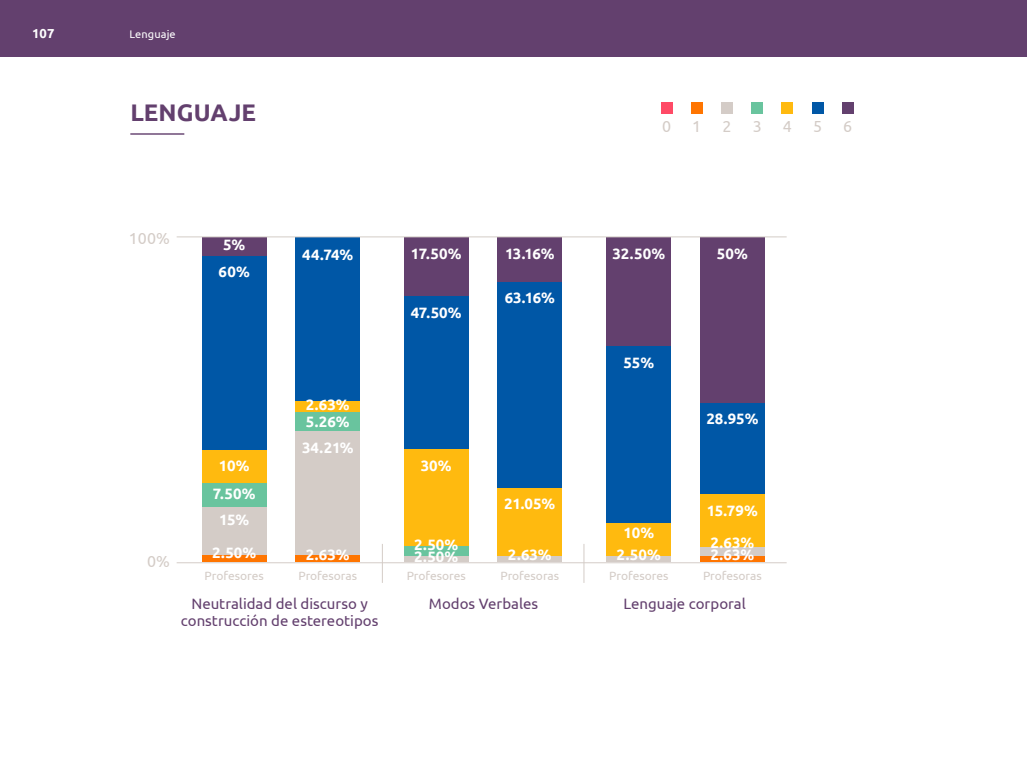
<style>
.page{position:relative;width:1027px;height:768px;background:#fff}
.page>*{position:absolute;margin:0;border:0;box-sizing:border-box;transform-origin:0 0}
.t1{font:700 24px "Ubuntu";letter-spacing:.005em;color:#63406e}
.t2{font:16px "Ubuntu";color:#d4ccc7}
.t3{font:700 15px/31.9px "Ubuntu";letter-spacing:.005em;color:#fff}
.t4{font:15px/17px "Ubuntu";color:#63406e;text-align:center}
.t5{font:700 13px "Ubuntu";color:#fff}
.t6{font:12px "Ubuntu";letter-spacing:-.005em;color:#d4ccc7}
.t7{font:11px "Ubuntu";letter-spacing:.01em;color:#fff}
</style>
<div class="page">
<div style="left:296px;top:554px;width:64px;height:8px;background:#ff7500"></div>
<div style="left:296px;top:431px;width:64px;height:123px;background:#d4ccc7"></div>
<div style="left:296px;top:411px;width:64px;height:20px;background:#69c49e"></div>
<div style="left:296px;top:401px;width:64px;height:10px;background:#ffba0f"></div>
<div style="left:296px;top:237px;width:64px;height:164px;background:#0057a6"></div>
<div style="left:498px;top:556px;width:64px;height:6px;background:#d4ccc7"></div>
<div style="left:498px;top:487px;width:64px;height:69px;background:#ffba0f"></div>
<div style="left:498px;top:282px;width:64px;height:205px;background:#0057a6"></div>
<div style="left:498px;top:237px;width:64px;height:45px;background:#63406e"></div>
<div style="left:700px;top:556px;width:65px;height:6px;background:#ff7500"></div>
<div style="left:700px;top:546px;width:65px;height:10px;background:#d4ccc7"></div>
<div style="left:700px;top:494px;width:65px;height:52px;background:#ffba0f"></div>
<div style="left:700px;top:402px;width:65px;height:92px;background:#0057a6"></div>
<div style="left:700px;top:237px;width:65px;height:165px;background:#63406e"></div>
<div style="left:607px;top:556px;width:64px;height:6px;background:#d4ccc7"></div>
<div style="left:607px;top:523px;width:64px;height:33px;background:#ffba0f"></div>
<div style="left:607px;top:237px;width:64px;height:109px;background:#63406e"></div>
<div style="left:607px;top:346px;width:64px;height:177px;background:#0057a6"></div>
<div style="left:404px;top:556px;width:64px;height:6px;background:#d4ccc7"></div>
<div style="left:404px;top:546px;width:64px;height:10px;background:#69c49e"></div>
<div style="left:404px;top:237px;width:64px;height:59px;background:#63406e"></div>
<div style="left:404px;top:296px;width:64px;height:153px;background:#0057a6"></div>
<div style="left:404px;top:449px;width:64px;height:97px;background:#ffba0f"></div>
<div style="left:202px;top:237px;width:64px;height:19px;background:#63406e"></div>
<div style="left:202px;top:449px;width:64px;height:35px;background:#ffba0f"></div>
<div style="left:202px;top:484px;width:64px;height:23px;background:#69c49e"></div>
<div style="left:202px;top:507px;width:64px;height:49px;background:#d4ccc7"></div>
<div style="left:202px;top:556px;width:64px;height:6px;background:#ff7500"></div>
<div style="left:202px;top:256px;width:64px;height:193px;background:#0057a6"></div>
<hr style="left:177px;top:562px;width:610px;height:1px;background:#d4ccc7">
<hr style="left:177px;top:237px;width:610px;height:1px;background:#d4ccc7">
<hr style="left:382px;top:544px;width:1px;height:39px;background:#d4ccc7">
<hr style="left:584px;top:544px;width:1px;height:39px;background:#d4ccc7">
<div style="left:0;top:0;width:1027px;height:57px;background:#63406e"></div>
<div style="left:661px;top:102px;width:12px;height:12px;background:#ff4a66"></div>
<div style="left:721px;top:102px;width:12px;height:12px;background:#d4ccc7"></div>
<div style="left:691px;top:102px;width:12px;height:12px;background:#ff7500"></div>
<div style="left:751px;top:102px;width:12px;height:12px;background:#69c49e"></div>
<div style="left:781px;top:102px;width:12px;height:12px;background:#ffba0f"></div>
<div style="left:812px;top:102px;width:12px;height:12px;background:#0057a6"></div>
<div style="left:842px;top:102px;width:12px;height:12px;background:#63406e"></div>
<hr style="left:130px;top:133px;width:54px;height:2px;background:#63406e">
<p class="t5" style="left:32px;top:26px;width:24px">107</p>
<p class="t7" style="left:130px;top:27px;width:48px">Lenguaje</p>
<h1 class="t1" style="left:130px;top:98px;width:127px">LENGUAJE</h1>
<p class="t2" style="left:129px;top:228px;width:43px">100%</p>
<p class="t3" style="left:223px;top:229px;width:24px">5%</p>
<p class="t3" style="left:219px;top:256px;width:33px">60%</p>
<p class="t3" style="left:302px;top:239px;width:53px">44.74%</p>
<p class="t3" style="left:411px;top:237px;width:52px">17.50%</p>
<p class="t3" style="left:505px;top:237px;width:51px">13.16%</p>
<p class="t3" style="left:505px;top:282px;width:52px">63.16%</p>
<p class="t3" style="left:306px;top:396px;width:45px;line-height:17.3px">2.63%<br>5.26%</p>
<p class="t3" style="left:302px;top:431px;width:53px">34.21%</p>
<p class="t3" style="left:411px;top:296px;width:53px">47.50%</p>
<p class="t2" style="left:662px;top:116px;width:11px">0</p>
<p class="t2" style="left:692px;top:116px;width:11px">1</p>
<p class="t2" style="left:722px;top:116px;width:11px">2</p>
<p class="t2" style="left:753px;top:116px;width:11px">3</p>
<p class="t2" style="left:783px;top:116px;width:11px">4</p>
<p class="t2" style="left:813px;top:116px;width:11px">5</p>
<p class="t2" style="left:843px;top:116px;width:11px">6</p>
<p class="t3" style="left:612px;top:237px;width:54px">32.50%</p>
<p class="t3" style="left:717px;top:237px;width:33px">50%</p>
<p class="t3" style="left:624px;top:346px;width:32px">55%</p>
<p class="t3" style="left:706px;top:402px;width:54px">28.95%</p>
<p class="t2" style="left:147px;top:551px;width:24px">0%</p>
<p class="t3" style="left:213px;top:451px;width:44px;line-height:28.1px;text-align:center">10%<br>7.50%</p>
<p class="t3" style="left:212px;top:503px;width:46px;line-height:32.9px;text-align:center">15%<br>2.50%</p>
<p class="t4" style="left:181px;top:595px;width:199px">Neutralidad del discurso y construcción de estereotipos</p>
<p class="t4" style="left:429px;top:595px;width:111px">Modos Verbales</p>
<p class="t4" style="left:623px;top:595px;width:124px">Lenguaje corporal</p>
<p class="t3" style="left:421px;top:450px;width:33px">30%</p>
<p class="t3" style="left:504px;top:488px;width:53px">21.05%</p>
<p class="t3" style="left:707px;top:494px;width:53px">15.79%<br>2.63%</p>
<p class="t3" style="left:711px;top:539px;width:45px">2.63%</p>
<p class="t3" style="left:624px;top:517px;width:32px">10%</p>
<p class="t3" style="left:414px;top:538px;width:46px;line-height:12.2px">2.50%<br>2.50%</p>
<p class="t3" style="left:306px;top:539px;width:45px">2.63%</p>
<p class="t3" style="left:508px;top:539px;width:45px">2.63%</p>
<p class="t3" style="left:617px;top:539px;width:46px">2.50%</p>
<p class="t6" style="left:205px;top:569px;width:61px">Profesores</p>
<p class="t6" style="left:298px;top:569px;width:60px">Profesoras</p>
<p class="t6" style="left:407px;top:569px;width:61px">Profesores</p>
<p class="t6" style="left:500px;top:569px;width:60px">Profesoras</p>
<p class="t6" style="left:609px;top:569px;width:61px">Profesores</p>
<p class="t6" style="left:703px;top:569px;width:60px">Profesoras</p>
</div>
